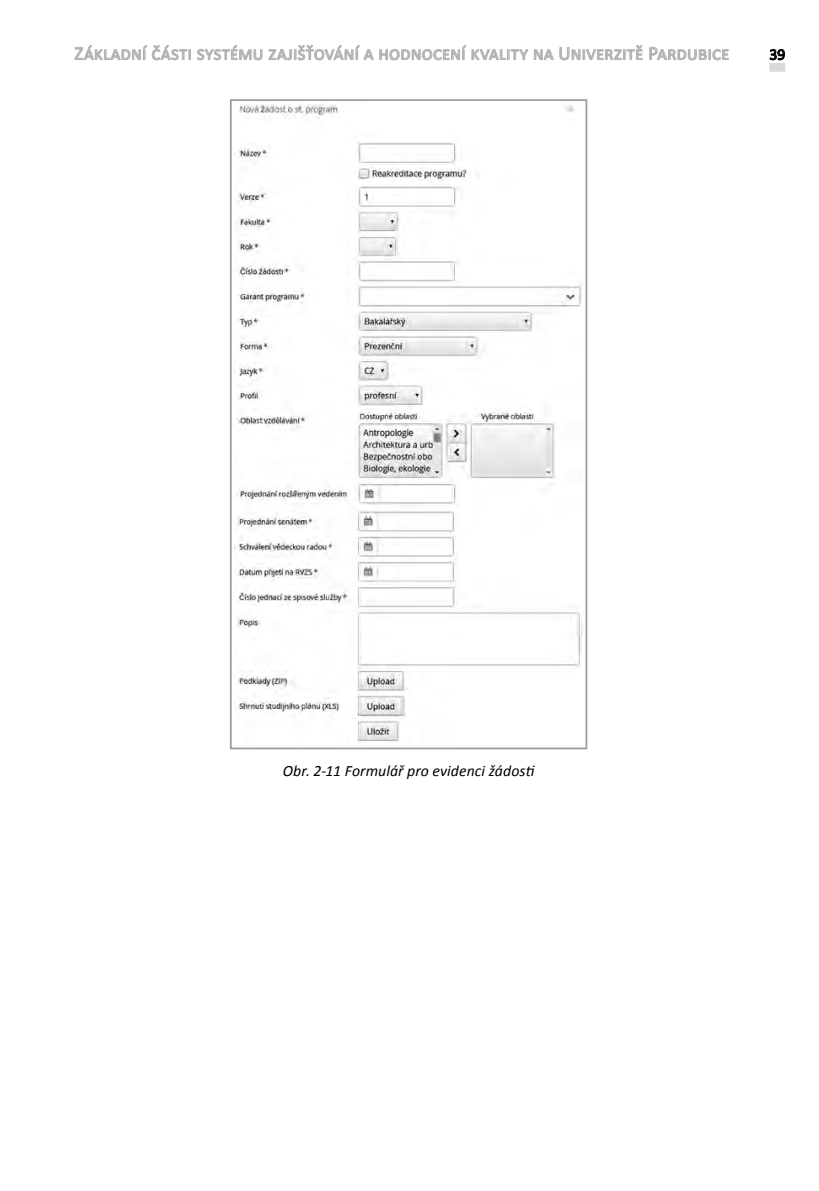
<style>
.page{position:relative;width:819px;height:1191px;background:#fff}
.page>*{position:absolute;margin:0;border:0;box-sizing:border-box;transform-origin:0 0}
.t1{font:19.25px "Calibri";color:#b3b2b2}
.tabulka-bez-čar_popi{font:italic 15.75px "Calibri";letter-spacing:.005em;color:#000}
.t2{font:15.75px "Calibri";color:#000}
</style>
<div class="page">
<div style="left:769px;top:63px;width:16px;height:9px;background:#dadada"></div>
<svg style="left:769px;top:49px;width:16px;height:11px"></svg>
<svg style="left:74px;top:45px;width:117px;height:16px"></svg>
<svg style="left:197px;top:45px;width:65px;height:16px"></svg>
<svg style="left:268px;top:45px;width:375px;height:16px"></svg>
<svg style="left:649px;top:47px;width:79px;height:14px"></svg>
<img style="left:235px;top:103px;width:347px;height:640px">
<div style="left:230px;top:99px;width:357px;height:650px;border:2px solid #9d9d9c"></div>
<p class="t1" style="left:74px;top:41px;width:656px">Základní části systému zajišťování a hodnocení kvality na Univerzitě Pardubice</p>
<p class="t2" style="left:769px;top:44px;width:17px">39</p>
<p class="tabulka-bez-čar_popi" style="left:283px;top:760px;width:253px">Obr. 2-11 Formulář pro evidenci žádosti</p>
</div>
